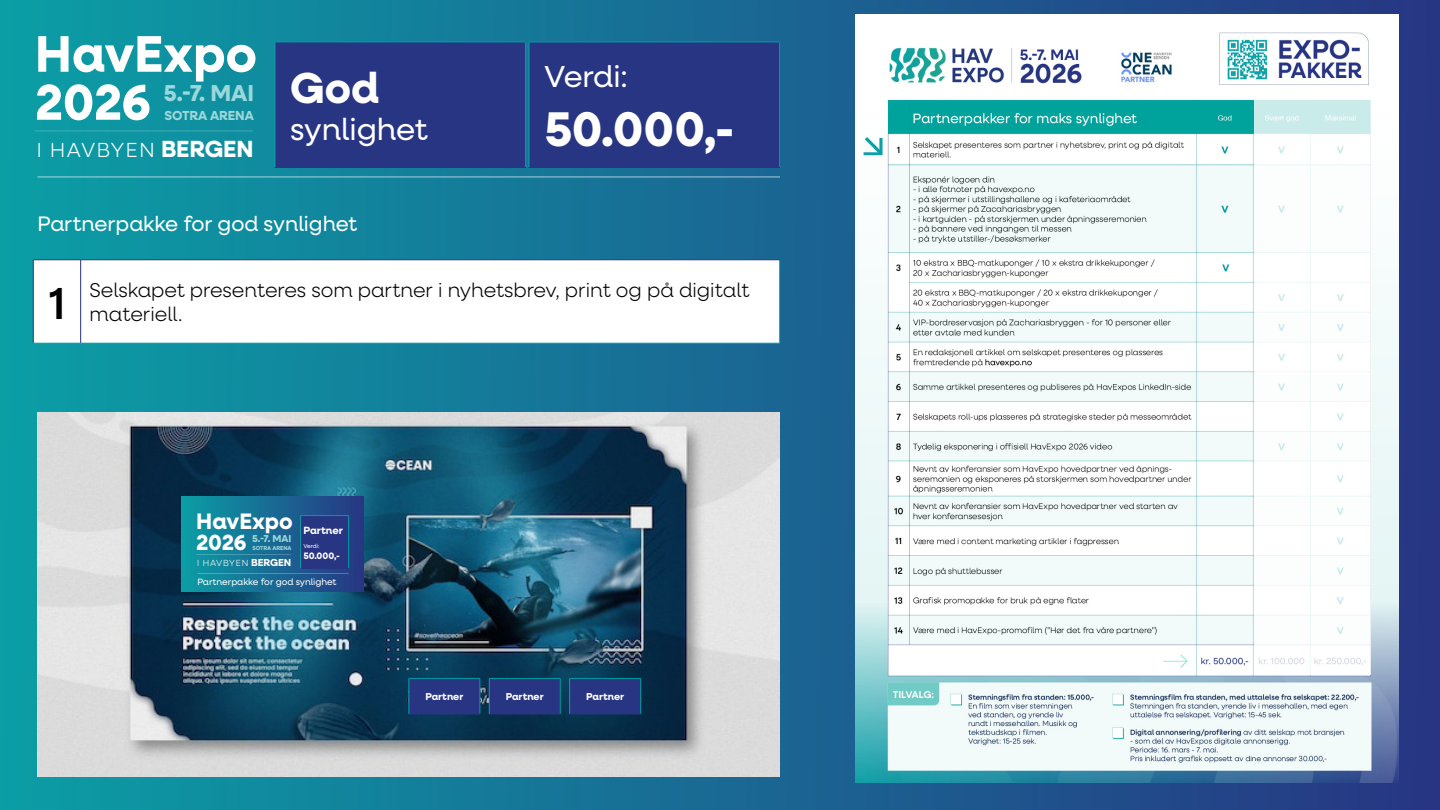
<style>
.page{position:relative;width:1440px;height:810px;background:#fff}
.page>*{position:absolute;margin:0;border:0;box-sizing:border-box;transform-origin:0 0}
.t1{font:700 51.6px "Neulis Neue";color:#fff}
.t2{font:700 48.82px "Neulis Neue";color:#fff}
.t3{font:500 45px "Neulis Neue";color:#000}
.t4{font:700 43.5px "Neulis Neue";color:#fff}
.t5{font:30.9px "Neulis Neue";color:#fff}
.t6{font:30.45px "Neulis Neue";letter-spacing:-.015em;color:#fff}
.t7{font:700 23.1px "Neulis Neue";color:#9bd8db}
.t8{font:700 22.42px "Neulis Neue";color:#fff}
.t9{font:21.08px "Neulis Neue";color:#fff}
.t10{font:300 20.4px "Neulis Neue";letter-spacing:.08em;color:#fff}
.t11{font:300 20.02px/24.1px "Neulis Neue";color:#000}
.t12{font:700 13.12px "Neulis Neue";color:#9bd8db}
.t13{font:700 10.5px "Neulis Neue";color:#fff}
.t14{font:700 10.05px "Neulis Neue";color:#fff}
.t15{font:700 10.05px "Neulis Neue";color:#9bd8db}
.t16{font:700 9.38px "Neulis Neue";color:#fff}
.t17{font:9.15px "Neulis Neue";color:#fff}
.t18{font:300 8.93px "Neulis Neue";letter-spacing:.08em;color:#fff}
.t19{font:5.85px "Neulis Neue";letter-spacing:-.015em;color:#fff}
.t20{font:700 5.7px "Neulis Neue";color:#9bd8db}
.s1{font-size:50.62px;color:#fff}
.s2{font-weight:700;font-size:23.48px}
.s3{font-size:21.98px;color:#fff}
.s4{font-weight:700;font-size:10.2px}
</style>
<div class="page">
<div style="left:0;top:0;width:1440px;height:810px;background:linear-gradient(to right,#0c9fa5,#283683)"></div>
<hr style="left:35px;top:129px;width:218px;height:2px;background:#fff">
<hr style="left:38px;top:175px;width:742px;height:2px;background:#fff">
<div style="left:275px;top:42px;width:251px;height:126px;background:#283583"></div>
<hr style="left:274px;top:41px;width:252px;height:1px;background:#009b9f">
<hr style="left:525px;top:42px;width:1px;height:125px;background:#009b9f">
<hr style="left:274px;top:167px;width:252px;height:1px;background:#283583">
<hr style="left:274px;top:42px;width:1px;height:125px;background:#0ba0a6">
<div style="left:529px;top:42px;width:251px;height:125px;background:#283583"></div>
<hr style="left:529px;top:41px;width:251px;height:1px;background:#009b9f">
<hr style="left:779px;top:42px;width:1px;height:125px;background:#009b9f">
<hr style="left:529px;top:167px;width:251px;height:1px;background:#283583">
<hr style="left:529px;top:42px;width:1px;height:125px;background:#0ba0a6">
<svg style="left:34px;top:261px;width:745px;height:82px"></svg>
<hr style="left:779px;top:260px;width:1px;height:83px;background:#009b9f">
<hr style="left:33px;top:343px;width:48px;height:1px;background:#009b9f">
<hr style="left:81px;top:343px;width:699px;height:1px;background:#009b9f">
<hr style="left:33px;top:260px;width:48px;height:1px;background:#283583">
<hr style="left:33px;top:260px;width:1px;height:83px;background:#283583">
<hr style="left:81px;top:260px;width:699px;height:1px;background:#283583">
<hr style="left:80px;top:260px;width:1px;height:83px;background:#283583">
<img style="left:38px;top:412px;width:742px;height:364px">
<div style="left:181px;top:497px;width:183px;height:95px;background:linear-gradient(to right,#0c9ea5,#293884)"></div>
<hr style="left:196px;top:554px;width:95px;height:1px;background:#fff">
<hr style="left:197px;top:572px;width:152px;height:1px;background:#fff">
<div style="left:301px;top:516px;width:48px;height:53px;background:#283583"></div>
<hr style="left:300px;top:515px;width:49px;height:1px;background:#009b9f">
<hr style="left:348px;top:516px;width:1px;height:52px;background:#009b9f">
<hr style="left:300px;top:568px;width:49px;height:1px;background:#283583">
<hr style="left:300px;top:516px;width:1px;height:52px;background:#0ba0a6">
<div style="left:409px;top:678px;width:71px;height:36px;background:#283583"></div>
<hr style="left:409px;top:678px;width:71px;height:1px;background:#009b9f">
<hr style="left:480px;top:679px;width:1px;height:35px;background:#009b9f">
<hr style="left:409px;top:714px;width:71px;height:1px;background:#283583">
<hr style="left:409px;top:679px;width:1px;height:35px;background:#0ba0a6">
<div style="left:489px;top:678px;width:71px;height:36px;background:#283583"></div>
<hr style="left:489px;top:678px;width:71px;height:1px;background:#009b9f">
<hr style="left:560px;top:679px;width:1px;height:35px;background:#009b9f">
<hr style="left:489px;top:714px;width:71px;height:1px;background:#283583">
<hr style="left:489px;top:679px;width:1px;height:35px;background:#0ba0a6">
<div style="left:570px;top:678px;width:71px;height:36px;background:#283583"></div>
<hr style="left:570px;top:678px;width:71px;height:1px;background:#009b9f">
<hr style="left:641px;top:679px;width:1px;height:35px;background:#009b9f">
<hr style="left:570px;top:714px;width:71px;height:1px;background:#283583">
<hr style="left:570px;top:679px;width:1px;height:35px;background:#0ba0a6">
<img style="left:855px;top:14px;width:543px;height:769px">
<div style="left:1254px;top:99px;width:117px;height:576px;background:#fff"></div>
<svg style="left:864px;top:137px;width:19px;height:18px"></svg>
<h1 class="t1" style="left:35px;top:17px;width:224px">HavExpo</h1>
<p class="t7" style="left:35px;top:77px;width:221px"><span class="s1">2026</span> 5.-7. MAI</p>
<p class="t12" style="left:165px;top:106px;width:91px">SOTRA ARENA</p>
<p class="t10" style="left:37px;top:136px;width:218px">I HAVBYEN <span class="s2">BERGEN</span></p>
<h3 class="t4" style="left:290px;top:57px;width:90px">God</h3>
<h3 class="t5" style="left:290px;top:108px;width:139px">synlighet</h3>
<p class="t9" style="left:38px;top:209px;width:321px">Partnerpakke for god synlighet</p>
<h3 class="t6" style="left:544px;top:56px;width:85px">Verdi:</h3>
<h2 class="t2" style="left:544px;top:94px;width:192px">50.000,-</h2>
<h3 class="t3" style="left:48px;top:272px;width:19px">1</h3>
<p class="t11" style="left:90px;top:277px;width:662px">Selskapet presenteres som partner i nyhetsbrev, print og på digitalt materiell.</p>
<p class="t8" style="left:196px;top:505px;width:98px">HavExpo</p>
<p class="t15" style="left:196px;top:531px;width:97px"><span class="s3">2026</span> 5.-7. MAI</p>
<p class="t13" style="left:303px;top:522px;width:41px">Partner</p>
<p class="t19" style="left:303px;top:541px;width:18px">Verdi:</p>
<p class="t16" style="left:303px;top:549px;width:38px">50.000,-</p>
<p class="t17" style="left:197px;top:575px;width:141px">Partnerpakke for god synlighet</p>
<p class="t20" style="left:253px;top:544px;width:40px">SOTRA ARENA</p>
<p class="t18" style="left:197px;top:557px;width:96px">I HAVBYEN <span class="s4">BERGEN</span></p>
<p class="t14" style="left:425px;top:690px;width:39px">Partner</p>
<p class="t14" style="left:506px;top:690px;width:39px">Partner</p>
<p class="t14" style="left:586px;top:690px;width:39px">Partner</p>
</div>
